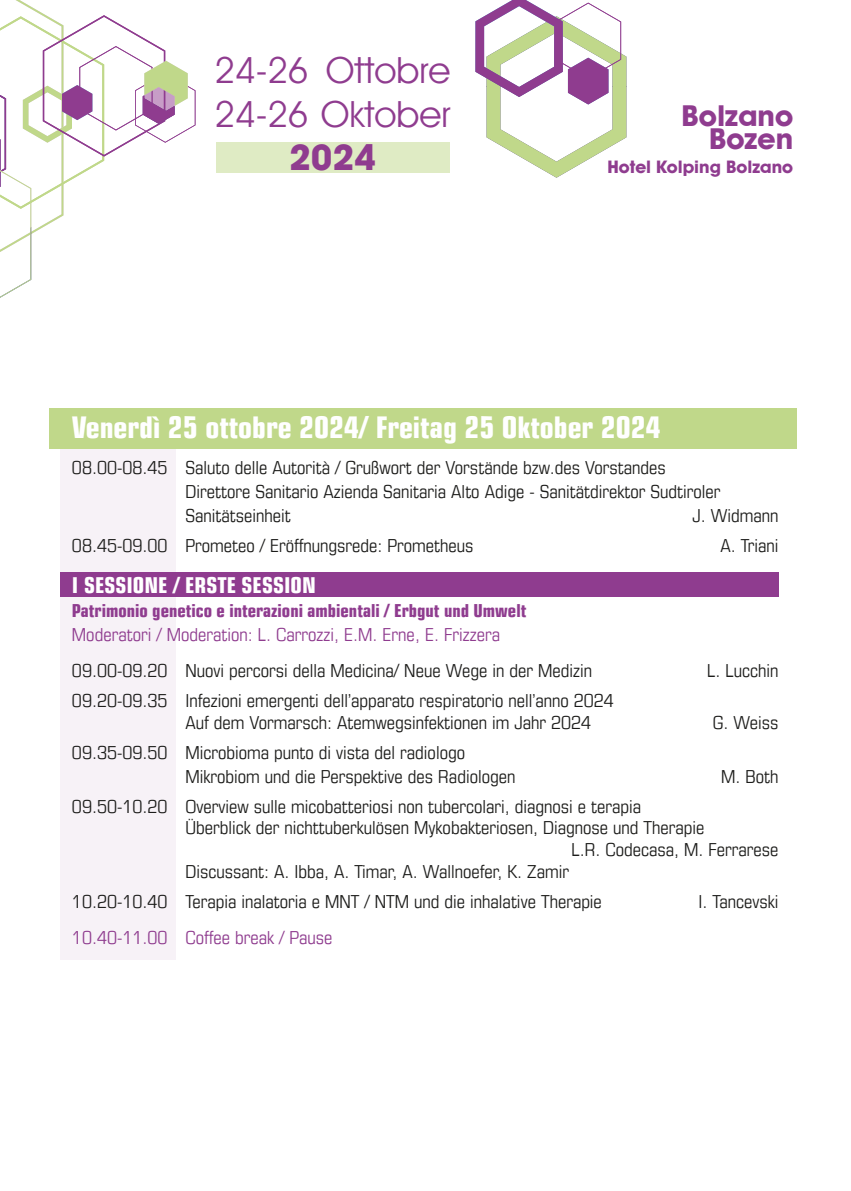
<style>
.page{position:relative;width:851px;height:1191px;background:#fff}
.page>*{position:absolute;margin:0;border:0;box-sizing:border-box;transform-origin:0 0}
.t1{font:36px/43.2px "Avant Guard Regular SWFTE";color:#8f3c8f}
.t2{font:36px "Avant Guard Bold SWFTE";color:#8f3c8f}
.t3{font:700 condensed 30px "Eurostile";color:#fff}
.t4{font:28.8px/23px "Avant Guard Bold SWFTE";color:#8f3c8f;text-align:right}
.t5{font:700 condensed 22px "Eurostile";color:#fff}
.t6{font:condensed 18px/24px "Eurostile";color:#1d1d1b}
.t7{font:condensed 18px "Eurostile";color:#8f3c8f}
.t8{font:700 condensed 18px "Eurostile";color:#8f3c8f}
.t9{font:17.2px "Avant Guard Bold SWFTE";color:#8f3c8f}
</style>
<div class="page">
<svg style="left:475px;top:0;width:151px;height:178px"></svg>
<svg style="left:0;top:0;width:195px;height:298px"></svg>
<div style="left:215px;top:142px;width:234px;height:30px;background:#dfebc4"></div>
<div style="left:60px;top:572px;width:718px;height:24px;background:#8f3c8f"></div>
<div style="left:50px;top:408px;width:747px;height:41px;background:#c0d88a"></div>
<div style="left:60px;top:449px;width:116px;height:510px;background:#f7f2f7"></div>
<h1 class="t1" style="left:214px;top:49px;width:237px">24-26 Ottobre<br>24-26 Oktober</h1>
<h1 class="t2" style="left:289px;top:135px;width:88px">2024</h1>
<h3 class="t4" style="left:681px;top:104px;width:113px">Bolzano<br>Bozen</h3>
<p class="t9" style="left:607px;top:156px;width:187px">Hotel Kolping Bolzano</p>
<h2 class="t3" style="left:72px;top:409px;width:590px">Venerdì 25 ottobre 2024/ Freitag 25 Oktober 2024</h2>
<p class="t6" style="left:185px;top:456px;width:536px;text-indent:-113px">08.00-08.45 Saluto delle Autorità / Grußwort der Vorstände bzw.des Vorstandes<br>Direttore Sanitario Azienda Sanitaria Alto Adige - Sanitätdirektor Sudtiroler<br>Sanitätseinheit</p>
<p class="t6" style="left:692px;top:504px;width:87px">J. Widmann</p>
<p class="t6" style="left:72px;top:534px;width:403px">08.45-09.00 Prometeo / Eröffnungsrede: Prometheus</p>
<p class="t6" style="left:720px;top:534px;width:59px">A. Triani</p>
<p class="t5" style="left:72px;top:572px;width:245px">I SESSIONE / ERSTE SESSION</p>
<p class="t8" style="left:72px;top:599px;width:456px">Patrimonio genetico e interazioni ambientali / Erbgut und Umwelt</p>
<p class="t7" style="left:72px;top:624px;width:429px">Moderatori / Moderation: L. Carrozzi, E.M. Erne, E. Frizzera</p>
<p class="t6" style="left:72px;top:658px;width:521px">09.00-09.20 Nuovi percorsi della Medicina/ Neue Wege in der Medizin</p>
<p class="t6" style="left:707px;top:658px;width:73px">L. Lucchin</p>
<p class="t6" style="left:185px;top:689px;width:430px;line-height:21.6px;text-indent:-113px">09.20-09.35 Infezioni emergenti dell’apparato respiratorio nell’anno 2024<br>Auf dem Vormarsch: Atemwegsinfektionen im Jahr 2024</p>
<p class="t6" style="left:712px;top:710px;width:67px">G. Weiss</p>
<p class="t6" style="left:185px;top:740px;width:331px;text-indent:-113px">09.35-09.50 Microbioma punto di vista del radiologo<br>Mikrobiom und die Perspektive des Radiologen</p>
<p class="t6" style="left:721px;top:764px;width:59px">M. Both</p>
<p class="t6" style="left:72px;top:794px;width:570px">09.50-10.20 Overview sulle micobatteriosi non tubercolari, diagnosi e terapia</p>
<p class="t6" style="left:185px;top:815px;width:520px">Überblick der nichttuberkulösen Mykobakteriosen, Diagnose und Therapie</p>
<p class="t6" style="left:571px;top:837px;width:209px">L.R. Codecasa, M. Ferrarese</p>
<p class="t6" style="left:185px;top:859px;width:385px">Discussant: A. Ibba, A. Timar, A. Wallnoefer, K. Zamir</p>
<p class="t6" style="left:72px;top:889px;width:531px">10.20-10.40 Terapia inalatoria e MNT / NTM und die inhalative Therapie</p>
<p class="t6" style="left:698px;top:889px;width:82px">I. Tancevski</p>
<p class="t7" style="left:72px;top:926px;width:262px">10.40-11.00 Coffee break / Pause</p>
</div>
